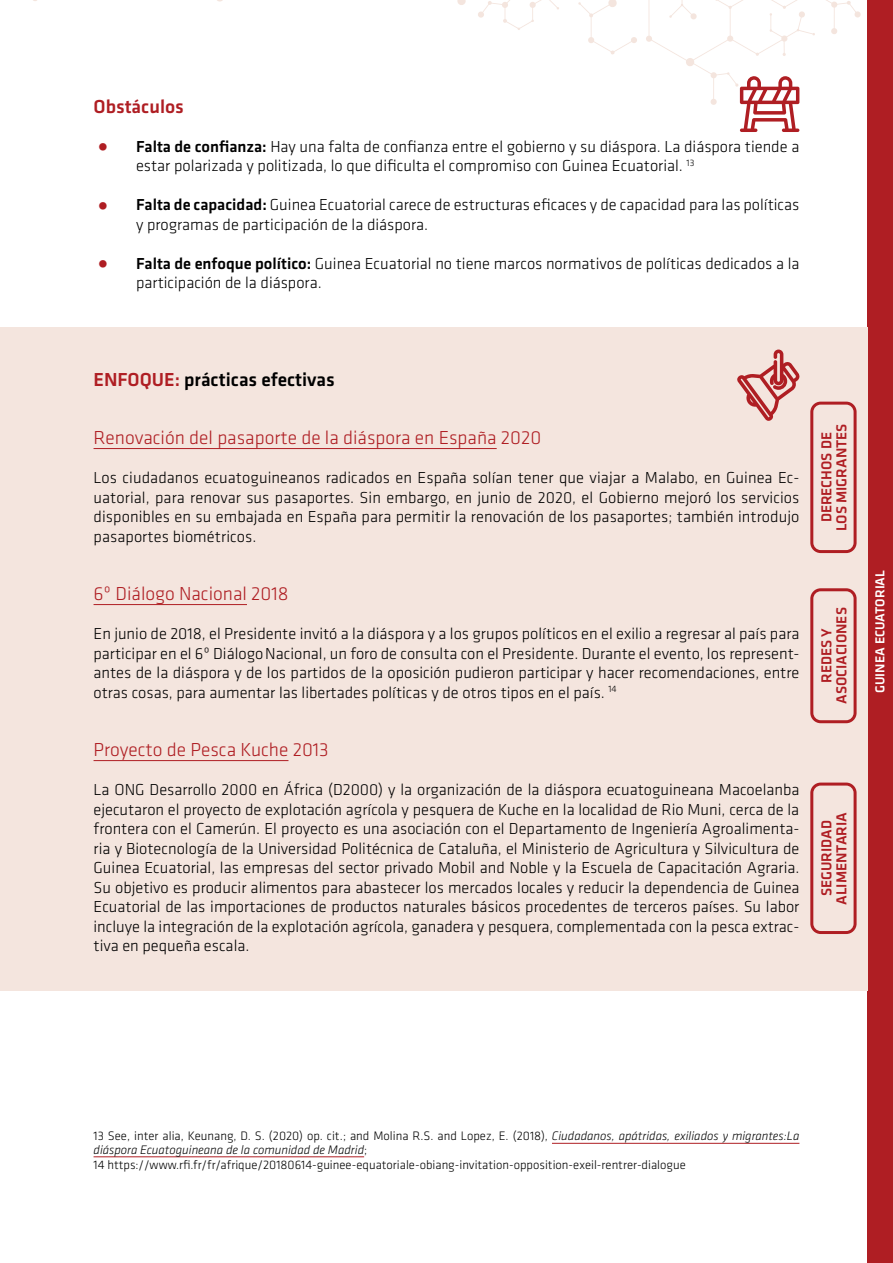
<style>
.page{position:relative;width:893px;height:1263px;background:#fff}
.page>*{position:absolute;margin:0;border:0;box-sizing:border-box;transform-origin:0 0}
.t1{font:300 19.5px "Klavika";color:#af1e23}
.t2{font:500 19.5px "Klavika";color:#000}
.t3{font:500 19.5px "Klavika";color:#af1e23}
.t4{font:300 16.5px/19.5px "Klavika";color:#000}
.t5{font:500 15px/15px "Klavika";color:#af1e23;text-align:center}
.t6{font:500 13.5px "Klavika";color:#fff}
.t7{font:italic 300 12.75px/13.5px "Klavika";color:#000}
.t8{font:300 12.75px "Klavika";color:#000}
.s1{color:#af1e23}
.s2{font-weight:500}
.s3{font-style:normal}
</style>
<div class="page">
<div style="left:867px;top:0;width:26px;height:1263px;background:#af1e23"></div>
<svg style="left:578px;top:0;width:59px;height:55px"></svg>
<svg style="left:457px;top:0;width:102px;height:30px"></svg>
<div style="left:0;top:327px;width:867px;height:663px;background:#f4e5de"></div>
<svg style="left:737px;top:349px;width:63px;height:72px"></svg>
<hr style="left:94px;top:448px;width:403px;height:1px;background:#af1e23">
<hr style="left:94px;top:604px;width:153px;height:1px;background:#af1e23">
<hr style="left:94px;top:760px;width:194px;height:1px;background:#af1e23">
<hr style="left:552px;top:1143px;width:247px;height:1px;background:#af1e23">
<hr style="left:94px;top:1156px;width:270px;height:1px;background:#af1e23">
<svg style="left:810px;top:402px;width:47px;height:151px"></svg>
<svg style="left:810px;top:588px;width:47px;height:135px"></svg>
<svg style="left:810px;top:782px;width:47px;height:152px"></svg>
<svg style="left:646px;top:0;width:215px;height:132px"></svg>
<p class="t3" style="left:94px;top:93px;width:92px">Obstáculos</p>
<p class="t4" style="left:136px;top:136px;width:665px;text-indent:-43px"><span class="s1">•</span> <span class="s2">Falta de confianza:</span> Hay una falta de confianza entre el gobierno y su diáspora. La diáspora tiende a estar polarizada y politizada, lo que dificulta el compromiso con Guinea Ecuatorial. <sup>13</sup></p>
<p class="t4" style="left:136px;top:195px;width:665px;text-indent:-43px"><span class="s1">•</span> <span class="s2">Falta de capacidad:</span> Guinea Ecuatorial carece de estructuras eficaces y de capacidad para las políticas y programas de participación de la diáspora.</p>
<p class="t4" style="left:136px;top:253px;width:665px;text-indent:-43px"><span class="s1">•</span> <span class="s2">Falta de enfoque político:</span> Guinea Ecuatorial no tiene marcos normativos de políticas dedicados a la participación de la diáspora.</p>
<p class="t2" style="left:94px;top:366px;width:243px"><span class="s1">ENFOQUE:</span> prácticas efectivas</p>
<p class="t1" style="left:94px;top:426px;width:449px">Renovación del pasaporte de la diáspora en España 2020</p>
<p class="t4" style="left:94px;top:468px;width:707px;text-align:justify">Los ciudadanos ecuatoguineanos radicados en España solían tener que viajar a Malabo, en Guinea Ec&shy;uatorial, para renovar sus pasaportes. Sin embargo, en junio de 2020, el Gobierno mejoró los servicios disponibles en su embajada en España para permitir la renovación de los pasaportes; también introdujo pasaportes biométricos.</p>
<p class="t1" style="left:94px;top:582px;width:197px">6º Diálogo Nacional 2018</p>
<p class="t4" style="left:94px;top:624px;width:707px;text-align:justify">En junio de 2018, el Presidente invitó a la diáspora y a los grupos políticos en el exilio a regresar al país para participar en el 6º DiálogoNacional, un foro de consulta con el Presidente. Durante el evento, los represent&shy;antes de la diáspora y de los partidos de la oposición pudieron participar y hacer recomendaciones, entre otras cosas, para aumentar las libertades políticas y de otros tipos en el país. <sup>14</sup></p>
<p class="t1" style="left:94px;top:738px;width:237px">Proyecto de Pesca Kuche 2013</p>
<p class="t4" style="left:94px;top:780px;width:707px;text-align:justify">La ONG Desarrollo 2000 en África (D2000) y la organización de la diáspora ecuatoguineana Macoelanba ejecutaron el proyecto de explotación agrícola y pesquera de Kuche en la localidad de Rio Muni, cerca de la frontera con el Camerún. El proyecto es una asociación con el Departamento de Ingeniería Agroalimenta&shy;ria y Biotecnología de la Universidad Politécnica de Cataluña, el Ministerio de Agricultura y Silvicultura de Guinea Ecuatorial, las empresas del sector privado Mobil and Noble y la Escuela de Capacitación Agraria.<br>Su objetivo es producir alimentos para abastecer los mercados locales y reducir la dependencia de Guinea Ecuatorial de las importaciones de productos naturales básicos procedentes de terceros países. Su labor incluye la integración de la explotación agrícola, ganadera y pesquera, complementada con la pesca extrac&shy;tiva en pequeña escala.</p>
<p class="t5" style="left:819px;top:531px;width:109px;rotate:-90deg">DERECHOS DE<br>LOS MIGRANTES</p>
<p class="t5" style="left:819px;top:704px;width:98px;rotate:-90deg">REDES Y<br>ASOCIACIONES</p>
<p class="t5" style="left:819px;top:905px;width:94px;rotate:-90deg">SEGURIDAD<br>ALIMENTARIA</p>
<p class="t6" style="left:871px;top:693px;width:124px;rotate:-90deg">GUINEA ECUATORIAL</p>
<p class="t7" style="left:94px;top:1129px;width:707px"><span class="s3">13 See, inter alia, Keunang, D. S. (2020) op. cit.; and Molina R.S. and Lopez, E. (2018),</span> Ciudadanos, apátridas, exiliados y migrantes:La diáspora Ecuatoguineana de la comunidad de Madrid<span class="s3">;</span></p>
<p class="t8" style="left:94px;top:1157px;width:594px">14 https://www.rfi.fr/fr/afrique/20180614-guinee-equatoriale-obiang-invitation-opposition-exeil-rentrer-dialogue</p>
</div>
